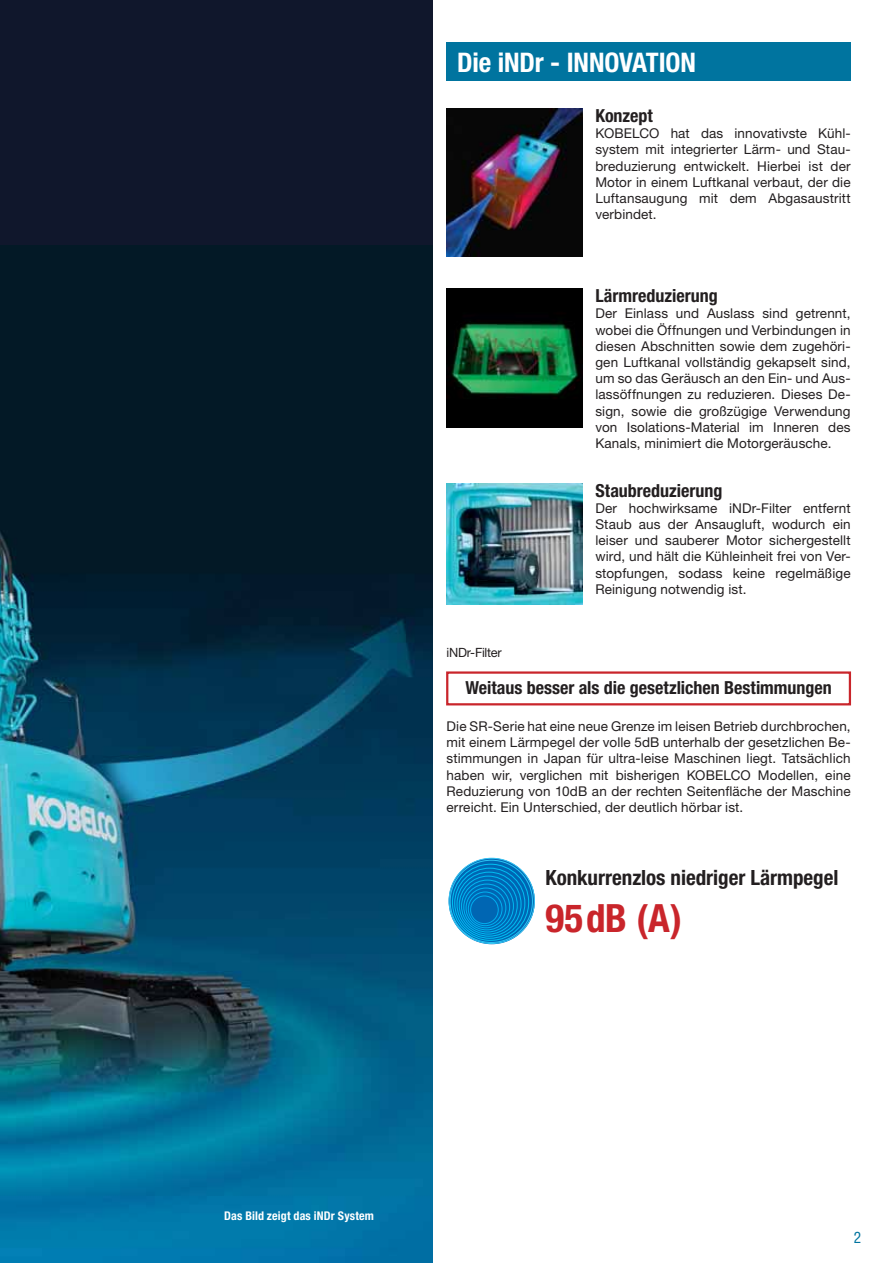
<style>
.page{position:relative;width:893px;height:1263px;background:#fff}
.page>*{position:absolute;margin:0;border:0;box-sizing:border-box;transform-origin:0 0}
.t1{font:700 condensed 39px "Helvetica Neue";color:#c9252b}
.t2{font:700 condensed 27px "Helvetica Neue";letter-spacing:-.005em;color:#fff}
.t3{font:700 condensed 21px "Helvetica Neue";color:#231f20}
.t4{font:700 condensed 18px "Helvetica Neue";color:#231f20}
.t5{font:condensed 15px "Helvetica";color:#00749f}
.t6{font:13.5px/16.2px "Helvetica Neue";letter-spacing:.01em;color:#231f20;text-align:justify}
.t7{font:12.75px "Helvetica Neue";letter-spacing:-.02em;color:#231f20}
.t8{font:700 condensed 12px "Helvetica Neue";letter-spacing:.01em;color:#fff}
</style>
<div class="page">
<div style="left:0;top:0;width:432px;height:1263px;background:#10172c"></div>
<img style="left:0;top:246px;width:433px;height:1017px">
<div style="left:446px;top:43px;width:404px;height:38px;background:#00749f"></div>
<img style="left:446px;top:109px;width:136px;height:147px">
<div style="left:446px;top:288px;width:136px;height:140px;background:#000"></div>
<img style="left:446px;top:323px;width:134px;height:76px">
<img style="left:446px;top:484px;width:136px;height:120px">
<div style="left:446px;top:671px;width:405px;height:34px;border:2px solid #c9252b"></div>
<svg style="left:448px;top:858px;width:87px;height:86px;background:#0580c5"></svg>
<div style="left:450px;top:860px;width:83px;height:83px;border:1px solid #2ac5f4;border-radius:50%"></div>
<div style="left:452px;top:864px;width:77px;height:77px;border:1px solid #00c2f3;border-radius:50%"></div>
<div style="left:454px;top:868px;width:71px;height:71px;border:1px solid #00bff3;border-radius:50%"></div>
<div style="left:456px;top:872px;width:65px;height:65px;border:1px solid #00bdf2;border-radius:50%"></div>
<div style="left:459px;top:876px;width:58px;height:58px;border:1px solid #00baf2;border-radius:50%"></div>
<div style="left:461px;top:880px;width:53px;height:52px;border:1px solid #00b8f1;border-radius:50%"></div>
<div style="left:463px;top:884px;width:47px;height:46px;border:1px solid #00b5f1;border-radius:50%"></div>
<div style="left:465px;top:888px;width:41px;height:40px;border:1px solid #00b3f0;border-radius:50%"></div>
<div style="left:468px;top:892px;width:34px;height:34px;border:1px solid #00b1f0;border-radius:50%"></div>
<div style="left:470px;top:896px;width:28px;height:28px;border:1px solid #00afef;border-radius:50%"></div>
<h2 class="t2" style="left:457px;top:53px;width:240px">Die iNDr - INNOVATION</h2>
<h3 class="t4" style="left:595px;top:109px;width:59px">Konzept</h3>
<p class="t6" style="left:595px;top:127px;width:257px">KOBELCO hat das innovativste Kühl&shy;system mit integrierter Lärm- und Stau&shy;breduzierung entwickelt. Hierbei ist der Motor in einem Luftkanal verbaut, der die Luftansaugung mit dem Abgasaustritt verbindet.</p>
<h3 class="t4" style="left:595px;top:289px;width:124px">Lärmreduzierung</h3>
<p class="t6" style="left:595px;top:307px;width:257px">Der Einlass und Auslass sind getrennt, wobei die Öffnungen und Verbindungen in diesen Abschnitten sowie dem zugehöri&shy;gen Luftkanal vollständig gekapselt sind, um so das Geräusch an den Ein- und Aus&shy;lassöffnungen zu reduzieren. Dieses De&shy;sign, sowie die großzügige Verwendung von Isolations-Material im Inneren des Kanals, minimiert die Motorgeräusche.</p>
<h3 class="t4" style="left:595px;top:484px;width:128px">Staubreduzierung</h3>
<p class="t6" style="left:595px;top:501px;width:257px">Der hochwirksame iNDr-Filter entfernt Staub aus der Ansaugluft, wodurch ein leiser und sauberer Motor sichergestellt wird, und hält die Kühleinheit frei von Ver&shy;stopfungen, sodass keine regelmäßige Reinigung notwendig ist.</p>
<p class="t7" style="left:446px;top:648px;width:57px">iNDr-Filter</p>
<h3 class="t4" style="left:465px;top:681px;width:368px">Weitaus besser als die gesetzlichen Bestimmungen</h3>
<p class="t6" style="left:446px;top:719px;width:405px">Die SR-Serie hat eine neue Grenze im leisen Betrieb durchbrochen, mit einem Lärmpegel der volle 5dB unterhalb der gesetzlichen Be&shy;stimmungen in Japan für ultra-leise Maschinen liegt. Tatsächlich haben wir, verglichen mit bisherigen KOBELCO Modellen, eine Reduzierung von 10dB an der rechten Seitenfläche der Maschine erreicht. Ein Unterschied, der deutlich hörbar ist.</p>
<h3 class="t3" style="left:545px;top:870px;width:294px">Konkurrenzlos niedriger Lärmpegel</h3>
<h1 class="t1" style="left:545px;top:904px;width:138px">95dB (A)</h1>
<p class="t8" style="left:224px;top:1212px;width:151px">Das Bild zeigt das iNDr System</p>
<p class="t5" style="left:853px;top:1232px;width:9px">2</p>
</div>
